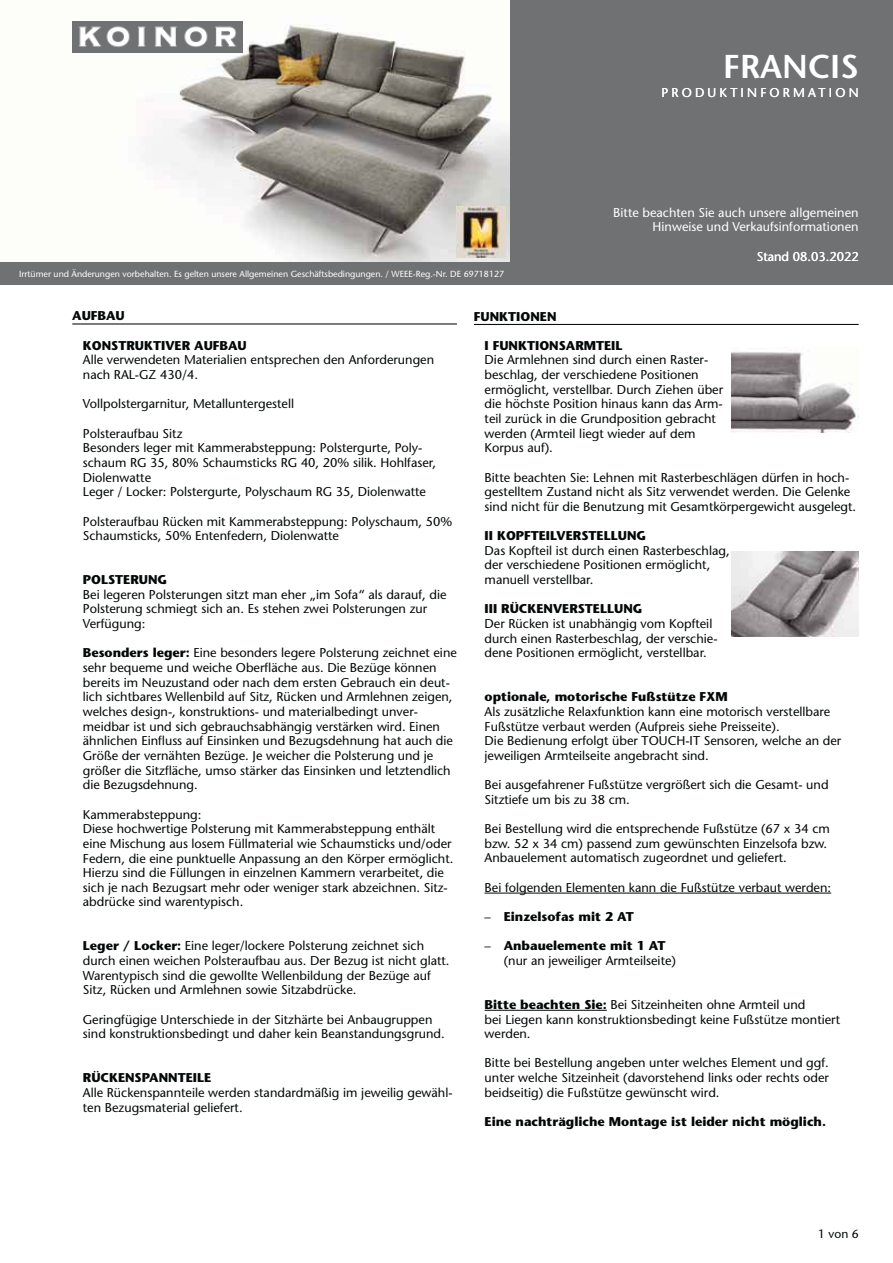
<style>
.page{position:relative;width:893px;height:1263px;background:#fff}
.page>*{position:absolute;margin:0;border:0;box-sizing:border-box;transform-origin:0 0}
.t1{font:600 33px "Stone Sans";color:#fff}
.t2{font:12.75px/14.7px "Stone Sans";color:#040809}
.t3{font:700 12.75px "Stone Sans";color:#040809}
.t4{font:12.75px/14.7px "Stone Sans";color:#fff;text-align:right}
.t5{font:12.75px "Stone Sans";letter-spacing:.25em;color:#fff}
.t6{font:12px "Stone Sans";color:#040809}
.t7{font:8.85px "Stone Sans";color:#fff}
.s1{font-weight:400}
.s2{font-weight:700}
</style>
<div class="page">
<div style="left:0;top:0;width:893px;height:285px;background:#707173"></div>
<img style="left:0;top:0;width:510px;height:262px">
<img style="left:457px;top:206px;width:49px;height:51px">
<hr style="left:72px;top:323px;width:385px;height:2px;background:#040809">
<hr style="left:485px;top:893px;width:346px;height:1px;background:#040809">
<hr style="left:485px;top:1010px;width:122px;height:1px;background:#040809">
<hr style="left:474px;top:324px;width:385px;height:1px;background:#040809">
<img style="left:731px;top:352px;width:128px;height:81px">
<img style="left:731px;top:552px;width:128px;height:85px">
<img style="left:72px;top:21px;width:170px;height:31px">
<h1 class="t1" style="left:723px;top:54px;width:137px">FRANCIS</h1>
<p class="t5" style="left:661px;top:88px;width:199px">PRODUKTINFORMATION</p>
<p class="t4" style="left:613px;top:206px;width:247px">Bitte beachten Sie auch unsere allgemeinen<br>Hinweise und Verkaufsinformationen</p>
<p class="t4" style="left:757px;top:251px;width:103px">Stand 08.03.2022</p>
<p class="t7" style="left:19px;top:270px;width:486px">Irrtümer und Änderungen vorbehalten. Es gelten unsere Allgemeinen Geschäftsbedingungen. / WEEE-Reg.-Nr. DE 69718127</p>
<p class="t3" style="left:72px;top:311px;width:54px">AUFBAU</p>
<p class="t3" style="left:83px;top:340px;width:165px">KONSTRUKTIVER AUFBAU</p>
<p class="t2" style="left:83px;top:354px;width:353px">Alle verwendeten Materialien entsprechen den Anforderungen nach RAL-GZ 430/4.</p>
<p class="t2" style="left:83px;top:398px;width:213px">Vollpolstergarnitur, Metalluntergestell</p>
<p class="t2" style="left:83px;top:427px;width:355px">Polsteraufbau Sitz<br>Besonders leger mit Kammerabsteppung: Polstergurte, Poly&shy;schaum RG 35, 80% Schaumsticks RG 40, 20% silik. Hohlfaser, Diolenwatte<br>Leger / Locker: Polstergurte, Polyschaum RG 35, Diolenwatte</p>
<p class="t2" style="left:83px;top:515px;width:371px">Polsteraufbau Rücken mit Kammerabsteppung: Polyschaum, 50%<br>Schaumsticks, 50% Entenfedern, Diolenwatte</p>
<p class="t3" style="left:474px;top:311px;width:84px">FUNKTIONEN</p>
<p class="t3" style="left:485px;top:340px;width:139px">I FUNKTIONSARMTEIL</p>
<p class="t2" style="left:485px;top:354px;width:240px">Die Armlehnen sind durch einen Raster&shy;beschlag, der verschiedene Positionen ermöglicht, verstellbar. Durch Ziehen über die höchste Position hinaus kann das Arm&shy;teil zurück in die Grundposition gebracht werden (Armteil liegt wieder auf dem Korpus auf).</p>
<p class="t2" style="left:485px;top:471px;width:373px">Bitte beachten Sie: Lehnen mit Rasterbeschlägen dürfen in hoch&shy;gestelltem Zustand nicht als Sitz verwendet werden. Die Gelenke sind nicht für die Benutzung mit Gesamtkörpergewicht ausgelegt.</p>
<p class="t3" style="left:485px;top:531px;width:163px">II KOPFTEILVERSTELLUNG</p>
<p class="t2" style="left:485px;top:544px;width:247px">Das Kopfteil ist durch einen Rasterbeschlag, der verschiedene Positionen ermöglicht, manuell verstellbar.</p>
<p class="t3" style="left:485px;top:604px;width:159px">III RÜCKENVERSTELLUNG</p>
<p class="t2" style="left:485px;top:618px;width:234px">Der Rücken ist unabhängig vom Kopfteil durch einen Rasterbeschlag, der verschie&shy;dene Positionen ermöglicht, verstellbar.</p>
<p class="t3" style="left:485px;top:692px;width:245px">optionale, motorische Fußstütze FXM</p>
<p class="t2" style="left:485px;top:706px;width:358px">Als zusätzliche Relaxfunktion kann eine motorisch verstellbare Fußstütze verbaut werden (Aufpreis siehe Preisseite).<br>Die Bedienung erfolgt über TOUCH-IT Sensoren, welche an der jeweiligen Armteilseite angebracht sind.</p>
<p class="t2" style="left:485px;top:779px;width:345px">Bei ausgefahrener Fußstütze vergrößert sich die Gesamt- und<br>Sitztiefe um bis zu 38 cm.</p>
<p class="t2" style="left:485px;top:823px;width:347px">Bei Bestellung wird die entsprechende Fußstütze (67 x 34 cm bzw. 52 x 34 cm) passend zum gewünschten Einzelsofa bzw.<br>Anbauelement automatisch zugeordnet und geliefert.</p>
<p class="t2" style="left:485px;top:881px;width:348px">Bei folgenden Elementen kann die Fußstütze verbaut werden:</p>
<p class="t3" style="left:485px;top:912px;width:151px"><span class="s1">–</span> Einzelsofas mit 2 AT</p>
<p class="t2" style="left:504px;top:940px;width:174px;text-indent:-19px">– <span class="s2">Anbauelemente mit 1 AT </span>(nur an jeweiliger Armteilseite)</p>
<p class="t2" style="left:485px;top:998px;width:357px"><span class="s2">Bitte beachten Sie:</span> Bei Sitzeinheiten ohne Armteil und<br>bei Liegen kann konstruktionsbedingt keine Fußstütze montiert werden.</p>
<p class="t2" style="left:485px;top:1057px;width:346px;text-align:justify">Bitte bei Bestellung angeben unter welches Element und ggf. unter welche Sitzeinheit (davorstehend links oder rechts oder beidseitig) die Fußstütze gewünscht wird.</p>
<p class="t3" style="left:485px;top:1117px;width:343px">Eine nachträgliche Montage ist leider nicht möglich.</p>
<p class="t3" style="left:83px;top:575px;width:86px">POLSTERUNG</p>
<p class="t2" style="left:83px;top:588px;width:365px">Bei legeren Polsterungen sitzt man eher „im Sofa“ als darauf, die<br>Polsterung schmiegt sich an. Es stehen zwei Polsterungen zur<br>Verfügung:</p>
<p class="t2" style="left:83px;top:647px;width:375px"><span class="s2">Besonders leger:</span> Eine besonders legere Polsterung zeichnet eine sehr bequeme und weiche Oberfläche aus. Die Bezüge können bereits im Neuzustand oder nach dem ersten Gebrauch ein deut&shy;lich sichtbares Wellenbild auf Sitz, Rücken und Armlehnen zeigen, welches design-, konstruktions- und materialbedingt unver&shy;meidbar ist und sich gebrauchsabhängig verstärken wird. Einen ähnlichen Einfluss auf Einsinken und Bezugsdehnung hat auch die Größe der vernähten Bezüge. Je weicher die Polsterung und je größer die Sitzfläche, umso stärker das Einsinken und letztendlich die Bezugsdehnung.</p>
<p class="t2" style="left:83px;top:808px;width:372px">Kammerabsteppung:<br>Diese hochwertige Polsterung mit Kammerabsteppung enthält eine Mischung aus losem Füllmaterial wie Schaumsticks und/oder Federn, die eine punktuelle Anpassung an den Körper ermöglicht.<br>Hierzu sind die Füllungen in einzelnen Kammern verarbeitet, die sich je nach Bezugsart mehr oder weniger stark abzeichnen. Sitz&shy;abdrücke sind warentypisch.</p>
<p class="t2" style="left:83px;top:940px;width:368px"><span class="s2">Leger / Locker:</span> Eine leger/lockere Polsterung zeichnet sich durch einen weichen Polsteraufbau aus. Der Bezug ist nicht glatt.<br>Warentypisch sind die gewollte Wellenbildung der Bezüge auf Sitz, Rücken und Armlehnen sowie Sitzabdrücke.</p>
<p class="t2" style="left:83px;top:1013px;width:363px">Geringfügige Unterschiede in der Sitzhärte bei Anbaugruppen sind konstruktionsbedingt und daher kein Beanstandungsgrund.</p>
<p class="t3" style="left:83px;top:1073px;width:130px">RÜCKENSPANNTEILE</p>
<p class="t2" style="left:83px;top:1086px;width:371px">Alle Rückenspannteile werden standardmäßig im jeweilig gewähl&shy;ten Bezugsmaterial geliefert.</p>
<p class="t6" style="left:818px;top:1229px;width:42px">1 von 6</p>
</div>
